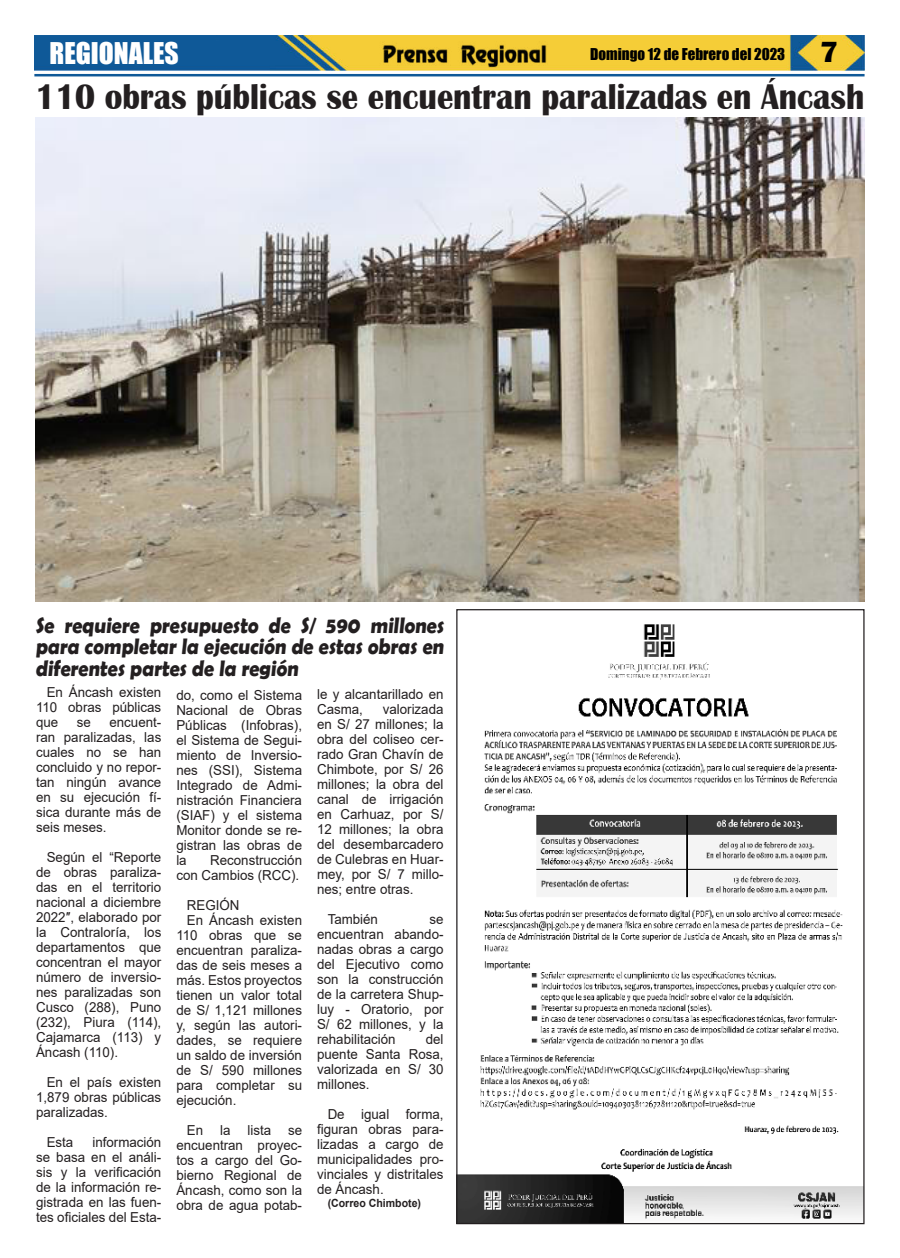
<style>
.page{position:relative;width:900px;height:1258px;background:#fff}
.page>*{position:absolute;margin:0;border:0;box-sizing:border-box;transform-origin:0 0}
.t1{font:700 36.75px "Britannic";color:#231f20;scale:.89 1}
.t2{font:27.5px "Impact";color:#fff}
.t3{font:700 22.5px/21.2px "Berlin Sans FB Demi";color:#231f20;text-align:justify;scale:.9 1}
.t4{font:15px "Impact";color:#000}
.t5{font:13.75px/15px "Arial";color:#231f20;text-align:justify}
.t6{font:700 11.25px "Arial";color:#231f20;scale:.94 1}
.s1{font-family:"Britannic";font-weight:700;font-size:30px}
</style>
<div class="page">
<img style="left:34px;top:35px;width:831px;height:36px">
<hr style="left:34px;top:74px;width:831px;height:2px;background:#0f5998">
<img style="left:380px;top:41px;width:169px;height:27px">
<img style="left:458px;top:624px;width:405px;height:598px">
<img style="left:35px;top:118px;width:830px;height:483px">
<h2 class="t2" style="left:50px;top:38px;width:131px">REGIONALES</h2>
<p class="t4" style="left:590px;top:48px;width:250px">Domingo 12 de Febrero del 2023 <span class="s1">7</span></p>
<h1 class="t1" style="left:36px;top:78px;width:933px">110 obras públicas se encuentran paralizadas en Áncash</h1>
<h3 class="t3" style="left:35px;top:614px;width:458px">Se requiere presupuesto de S/ 590 millones para completar la ejecución de estas obras en diferentes partes de la región</h3>
<p class="t5" style="left:36px;top:684px;width:127px;text-indent:11px">En Áncash existen 110 obras públicas que</p>
<p class="t5" style="left:36px;top:715px;width:127px;text-indent:73px">encuent&shy;ran paralizadas, las cuales no se han concluido y no repor&shy;tan ningún avance en su ejecución fí&shy;sica durante más de seis meses.</p>
<p class="t5" style="left:36px;top:850px;width:127px;text-indent:11px">Según el “Reporte de obras paraliza&shy;das en el territorio nacional a diciembre 2022″, elaborado por la Contraloría, los departamentos que concentran el mayor número de inversio&shy;nes paralizadas son Cusco (288), Puno (232), Piura (114), Cajamarca (113) y Áncash (110).</p>
<p class="t5" style="left:36px;top:1074px;width:127px;text-indent:11px">En el país existen 1,879 obras públicas paralizadas.</p>
<p class="t5" style="left:47px;top:1135px;width:28px">Esta</p>
<p class="t5" style="left:77px;top:715px;width:16px">se</p>
<p class="t5" style="left:36px;top:1135px;width:127px;text-indent:56px">información se basa en el análi&shy;sis y la verificación de la información re&shy;gistrada en las fuen&shy;tes oficiales del Esta-</p>
<p class="t5" style="left:176px;top:689px;width:127px">do, como el Sistema Nacional de Obras Públicas (Infobras), el Sistema de Segui&shy;miento de Inversio&shy;nes (SSI), Sistema Integrado de Admi&shy;nistración Financiera (SIAF) y el sistema Monitor donde se re&shy;gistran las obras de la</p>
<p class="t5" style="left:176px;top:854px;width:127px;text-align:right">Reconstrucción<br>con Cambios (RCC).</p>
<p class="t5" style="left:187px;top:897px;width:54px">REGIÓN</p>
<p class="t5" style="left:187px;top:912px;width:117px">En Áncash existen</p>
<p class="t5" style="left:176px;top:927px;width:127px">110 obras que se</p>
<p class="t5" style="left:176px;top:944px;width:127px">encuentran paraliza-</p>
<p class="t5" style="left:176px;top:959px;width:127px">das de seis meses a</p>
<p class="t5" style="left:176px;top:972px;width:127px">más. Estos proyectos</p>
<p class="t5" style="left:176px;top:989px;width:127px">tienen un valor total</p>
<p class="t5" style="left:176px;top:1002px;width:127px">de S/ 1,121 millones</p>
<p class="t5" style="left:176px;top:1017px;width:127px">y, según las autori-</p>
<p class="t5" style="left:176px;top:1034px;width:127px">dades, se requiere</p>
<p class="t5" style="left:176px;top:1049px;width:127px">un saldo de inversión</p>
<p class="t5" style="left:176px;top:1062px;width:127px">de S/ 590 millones</p>
<p class="t5" style="left:176px;top:1079px;width:127px">para completar su</p>
<p class="t5" style="left:176px;top:1092px;width:62px">ejecución.</p>
<p class="t5" style="left:176px;top:1124px;width:127px;text-indent:11px">En la lista se encuentran proyec&shy;tos a cargo del Go&shy;bierno Regional de Áncash, como son la obra de agua potab-</p>
<p class="t5" style="left:317px;top:686px;width:128px">le y alcantarillado en<br>Casma,</p>
<p class="t5" style="left:317px;top:701px;width:128px;text-indent:66px">valorizada en S/ 27 millones; la obra del coliseo cer&shy;rado Gran Chavín de Chimbote, por S/ 26 millones; la obra del canal de irrigación en Carhuaz, por S/ 12 millones; la obra del desembarcadero de Culebras en Huar&shy;mey, por S/ 7 millo&shy;nes; entre otras.</p>
<p class="t5" style="left:328px;top:911px;width:52px">También</p>
<p class="t5" style="left:317px;top:911px;width:128px;text-indent:112px">se encuentran abando&shy;nadas obras a cargo del Ejecutivo como son la construcción de la carretera Shup&shy;luy - Oratorio, por S/ 62 millones, y la rehabilitación</p>
<p class="t5" style="left:317px;top:1033px;width:128px;text-indent:109px">del puente Santa Rosa, valorizada en S/ 30 millones.</p>
<p class="t5" style="left:317px;top:1108px;width:128px;text-indent:11px">De igual forma, figuran obras para&shy;lizadas a cargo de municipalidades pro&shy;vinciales y distritales de Áncash.</p>
<p class="t6" style="left:328px;top:1199px;width:101px">(Correo Chimbote)</p>
</div>
